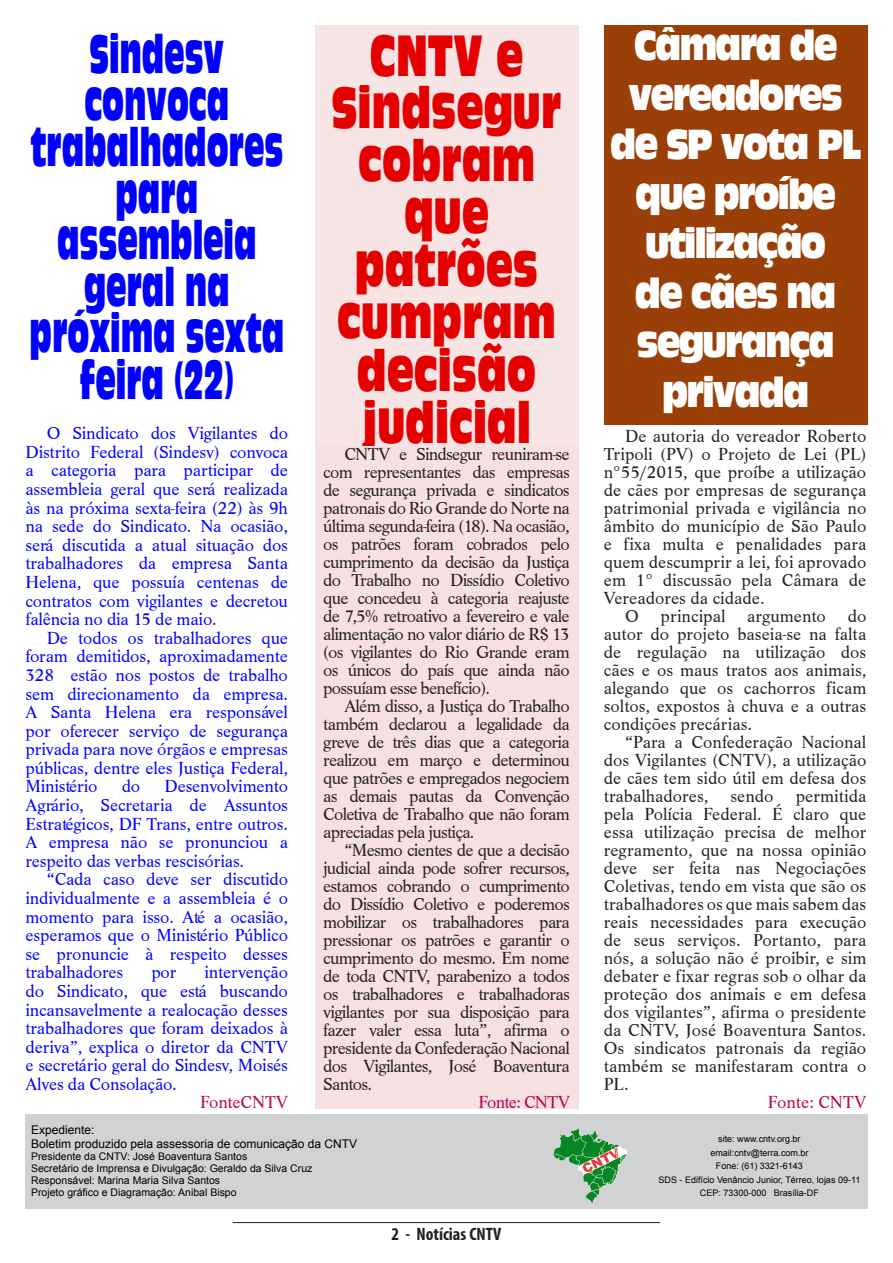
<style>
.page{position:relative;width:893px;height:1263px;background:#fff}
.page>*{position:absolute;margin:0;border:0;box-sizing:border-box;transform-origin:0 0}
.t1{font:54px/52.5px "Antique Olive Compact";color:#e50000;text-align:center;scale:.67 1}
.t2{font:50.25px/46.5px "Antique Olive Compact";color:#00f;text-align:center;scale:.54 1}
.t3{font:39px/49.5px "Antique Olive Compact";letter-spacing:-.06em;color:#fff;text-align:center;scale:.81 1}
.t4{font:18px/18px "Life T";letter-spacing:-.035em;color:#231f20;text-align:justify}
.t5{font:18px/18.6px "Life T";letter-spacing:-.01em;color:#00f;text-align:justify}
.t6{font:18px "Life T";letter-spacing:-.01em;color:#bc0250}
.t7{font:700 condensed 18px "Myriad Pro";color:#231f20}
.t8{font:18px "Life T";letter-spacing:-.04em;color:#bc0250}
.t9{font:12px "Arial";color:#000}
.t10{font:10.5px "Arial";color:#000}
.t11{font:9px "Arial";color:#000}
</style>
<div class="page">
<hr style="left:233px;top:1222px;width:427px;height:1px;background:#231f20">
<div style="left:315px;top:26px;width:263px;height:439px;background:#f7e5e6"></div>
<div style="left:315px;top:446px;width:263px;height:662px;background:#f6e0e1"></div>
<div style="left:604px;top:26px;width:263px;height:399px;background:#9a3f07"></div>
<div style="left:26px;top:1114px;width:842px;height:95px;background:#d1d2d4"></div>
<img style="left:554px;top:1128px;width:72px;height:76px">
<p class="t2" style="left:30px;top:31px;width:473px">Sindesv convoca trabalhadores para assembleia geral na próxima sexta feira (22)</p>
<p class="t5" style="left:26px;top:424px;width:264px;text-indent:21px">O Sindicato dos Vigilantes do Distrito Federal (Sindesv) convoca a categoria para participar de assembleia geral que será realizada às na próxima sexta-feira (22) às 9h na sede do Sindicato. Na ocasião, será discutida a atual situação dos trabalhadores da empresa Santa Helena, que possuía centenas de contratos com vigilantes e decretou falência no dia 15 de maio.</p>
<p class="t5" style="left:26px;top:629px;width:264px;text-indent:21px">De todos os trabalhadores que foram demitidos, aproximadamente 328 estão nos postos de trabalho sem direcionamento da empresa.<br>A Santa Helena era responsável por oferecer serviço de segurança privada para nove órgãos e empresas públicas, dentre eles Justiça Federal, Ministério</p>
<p class="t5" style="left:26px;top:777px;width:264px;text-indent:139px">Desenvolvimento Agrário, Secretaria de Assuntos Estratégicos, DF Trans, entre outros.<br>A empresa não se pronunciou a respeito das verbas rescisórias.</p>
<p class="t5" style="left:26px;top:870px;width:264px;text-indent:21px">“Cada caso deve ser discutido individualmente e a assembleia é o momento para isso. Até a ocasião, esperamos que o Ministério Público se pronuncie à respeito desses trabalhadores</p>
<p class="t5" style="left:122px;top:777px;width:20px">do</p>
<p class="t5" style="left:26px;top:963px;width:264px;text-indent:179px">intervenção do Sindicato, que está buscando incansavelmente a realocação desses trabalhadores que foram deixados à deriva”, explica o diretor da CNTV e secretário geral do Sindesv, Moisés Alves da Consolação.</p>
<p class="t6" style="left:200px;top:1092px;width:90px">FonteCNTV</p>
<p class="t5" style="left:151px;top:963px;width:27px">por</p>
<p class="t1" style="left:332px;top:28px;width:344px">CNTV e<br>Sindsegur cobram que patrões cumpram decisão judicial</p>
<p class="t4" style="left:323px;top:446px;width:248px;text-indent:21px">CNTV e Sindsegur reuniram-se com representantes das empresas de segurança privada e sindicatos patronais do Rio Grande do Norte na última segunda-feira (18). Na ocasião, os patrões foram cobrados pelo cumprimento da decisão da Justiça do Trabalho no Dissídio Coletivo que concedeu à categoria reajuste de 7,5% retroativo a fevereiro e vale alimentação no valor diário de R$ 13 (os vigilantes do Rio Grande eram os únicos do país que ainda não possuíam esse benefício).</p>
<p class="t4" style="left:323px;top:698px;width:248px;text-indent:21px">Além disso, a Justiça do Trabalho também declarou a legalidade da greve de três dias que a categoria realizou em março e determinou que patrões e empregados negociem as demais pautas da Convenção Coletiva de Trabalho que não foram apreciadas pela justiça.</p>
<p class="t4" style="left:323px;top:842px;width:248px;text-indent:21px">“Mesmo cientes de que a decisão judicial ainda pode sofrer recursos, estamos cobrando o cumprimento do Dissídio Coletivo e poderemos mobilizar os trabalhadores para pressionar os patrões e garantir o cumprimento do mesmo. Em nome de toda CNTV, parabenizo a todos os trabalhadores e trabalhadoras vigilantes por sua disposição para fazer valer essa luta”, afirma o presidente da Confederação Nacional dos Vigilantes, José Boaventura Santos.</p>
<p class="t8" style="left:478px;top:1092px;width:93px">Fonte: CNTV</p>
<p class="t9" style="left:31px;top:1122px;width:65px">Expediente:</p>
<p class="t9" style="left:31px;top:1136px;width:328px">Boletim produzido pela assessoria de comunicação da CNTV</p>
<p class="t10" style="left:31px;top:1149px;width:218px">Presidente da CNTV: José Boaventura Santos</p>
<p class="t10" style="left:31px;top:1161px;width:283px">Secretário de Imprensa e Divulgação: Geraldo da Silva Cruz</p>
<p class="t10" style="left:31px;top:1173px;width:191px">Responsável: Marina Maria Silva Santos</p>
<p class="t10" style="left:31px;top:1185px;width:207px">Projeto gráfico e Diagramação: Anibal Bispo</p>
<p class="t7" style="left:392px;top:1223px;width:111px">2 - Notícias CNTV</p>
<p class="t3" style="left:610px;top:21px;width:311px">Câmara de vereadores de SP vota PL que proíbe utilização<br>de cães na segurança privada</p>
<p class="t4" style="left:604px;top:428px;width:264px;text-indent:21px">De autoria do vereador Roberto Tripoli (PV) o Projeto de Lei (PL) n°55/2015, que proíbe a utilização de cães por empresas de segurança patrimonial privada e vigilância no âmbito do município de São Paulo e fixa multa e penalidades para quem descumprir a lei, foi aprovado em 1° discussão pela Câmara de Vereadores da cidade.</p>
<p class="t4" style="left:604px;top:608px;width:264px;text-indent:21px">O principal argumento do autor do projeto baseia-se na falta de regulação na utilização dos cães e os maus tratos aos animais, alegando que os cachorros ficam soltos, expostos à chuva e a outras condições precárias.</p>
<p class="t4" style="left:604px;top:734px;width:264px;text-indent:21px">“Para a Confederação Nacional dos Vigilantes (CNTV), a utilização de cães tem sido útil em defesa dos trabalhadores, sendo permitida pela Polícia Federal. É claro que essa utilização precisa de melhor regramento, que na nossa opinião deve ser feita nas Negociações Coletivas, tendo em vista que são os trabalhadores os que mais sabem das reais necessidades para execução de seus serviços. Portanto, para nós, a solução não é proibir, e sim debater e fixar regras sob o olhar da proteção dos animais e em defesa dos vigilantes”, afirma o presidente da CNTV, José Boaventura Santos.<br>Os sindicatos patronais da região também se manifestaram contra o PL.</p>
<p class="t6" style="left:768px;top:1092px;width:100px">Fonte: CNTV</p>
<p class="t11" style="left:718px;top:1133px;width:84px">site: www.cntv.org.br</p>
<p class="t11" style="left:710px;top:1147px;width:100px">email:cntv@terra.com.br</p>
<p class="t11" style="left:716px;top:1160px;width:89px">Fone: (61) 3321-6143</p>
<p class="t11" style="left:659px;top:1174px;width:203px">SDS - Edifício Venâncio Junior, Térreo, lojas 09-11</p>
<p class="t11" style="left:700px;top:1187px;width:121px">CEP: 73300-000 Brasília-DF</p>
</div>
